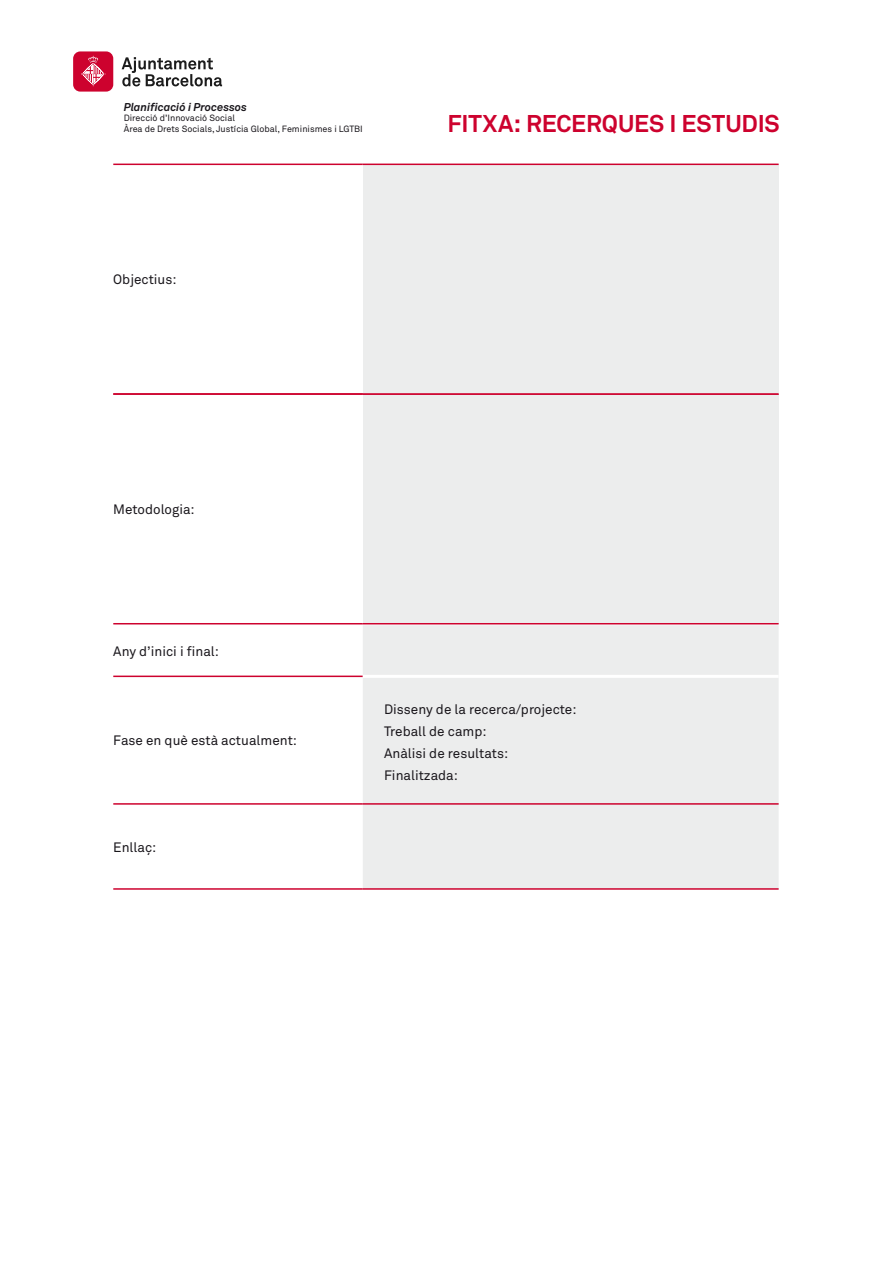
<style>
.page{position:relative;width:893px;height:1263px;background:#fff}
.page>*{position:absolute;margin:0;border:0;box-sizing:border-box;transform-origin:0 0}
.t1{font:700 24px "Akkurat Pro";letter-spacing:-.005em;color:#cd022e}
.TD2{font:13.5px "Akkurat Pro";color:#1a171c}
.t2{font:italic 700 11.25px "Akkurat Pro";color:#1a171c}
.t3{font:9px "Akkurat Pro";color:#1a171c}
</style>
<div class="page">
<svg style="left:122px;top:57px;width:100px;height:29px"></svg>
<div style="left:73px;top:51px;width:40px;height:41px;background:#cd022e;border-radius:7px"></div>
<svg style="left:81px;top:56px;width:24px;height:30px"></svg>
<div style="left:363px;top:394px;width:416px;height:230px;background:#eceded"></div>
<hr style="left:113px;top:623px;width:250px;height:1px;background:#cd022e">
<hr style="left:363px;top:623px;width:416px;height:1px;background:#cd022e">
<div style="left:363px;top:164px;width:416px;height:230px;background:#eceded"></div>
<hr style="left:113px;top:164px;width:250px;height:1px;background:#cd022e">
<hr style="left:113px;top:393px;width:250px;height:2px;background:#cd022e">
<hr style="left:363px;top:393px;width:416px;height:2px;background:#cd022e">
<hr style="left:363px;top:164px;width:416px;height:1px;background:#cd022e">
<div style="left:363px;top:625px;width:416px;height:263px;background:#eceded"></div>
<hr style="left:113px;top:676px;width:250px;height:1px;background:#cd022e">
<hr style="left:363px;top:675px;width:416px;height:3px;background:#fff">
<hr style="left:113px;top:803px;width:250px;height:2px;background:#cd022e">
<hr style="left:363px;top:803px;width:416px;height:2px;background:#cd022e">
<hr style="left:113px;top:888px;width:250px;height:2px;background:#cd022e">
<hr style="left:363px;top:888px;width:416px;height:2px;background:#cd022e">
<p class="t2" style="left:124px;top:100px;width:125px">Planificació i Processos</p>
<p class="t3" style="left:124px;top:113px;width:113px">Direcció d’Innovació Social</p>
<p class="t3" style="left:124px;top:124px;width:241px">Àrea de Drets Socials, Justícia Global, Feminismes i LGTBI</p>
<p class="TD2" style="left:113px;top:272px;width:65px">Objectius:</p>
<p class="t1" style="left:447px;top:109px;width:334px">FITXA: RECERQUES I ESTUDIS</p>
<p class="TD2" style="left:113px;top:502px;width:83px">Metodologia:</p>
<p class="TD2" style="left:113px;top:643px;width:107px">Any d’inici i final:</p>
<p class="TD2" style="left:113px;top:733px;width:185px">Fase en què està actualment:</p>
<p class="TD2" style="left:113px;top:839px;width:45px">Enllaç:</p>
<p class="TD2" style="left:384px;top:701px;width:194px">Disseny de la recerca/projecte:</p>
<p class="TD2" style="left:384px;top:723px;width:104px">Treball de camp:</p>
<p class="TD2" style="left:384px;top:745px;width:126px">Anàlisi de resultats:</p>
<p class="TD2" style="left:384px;top:768px;width:75px">Finalitzada:</p>
</div>
